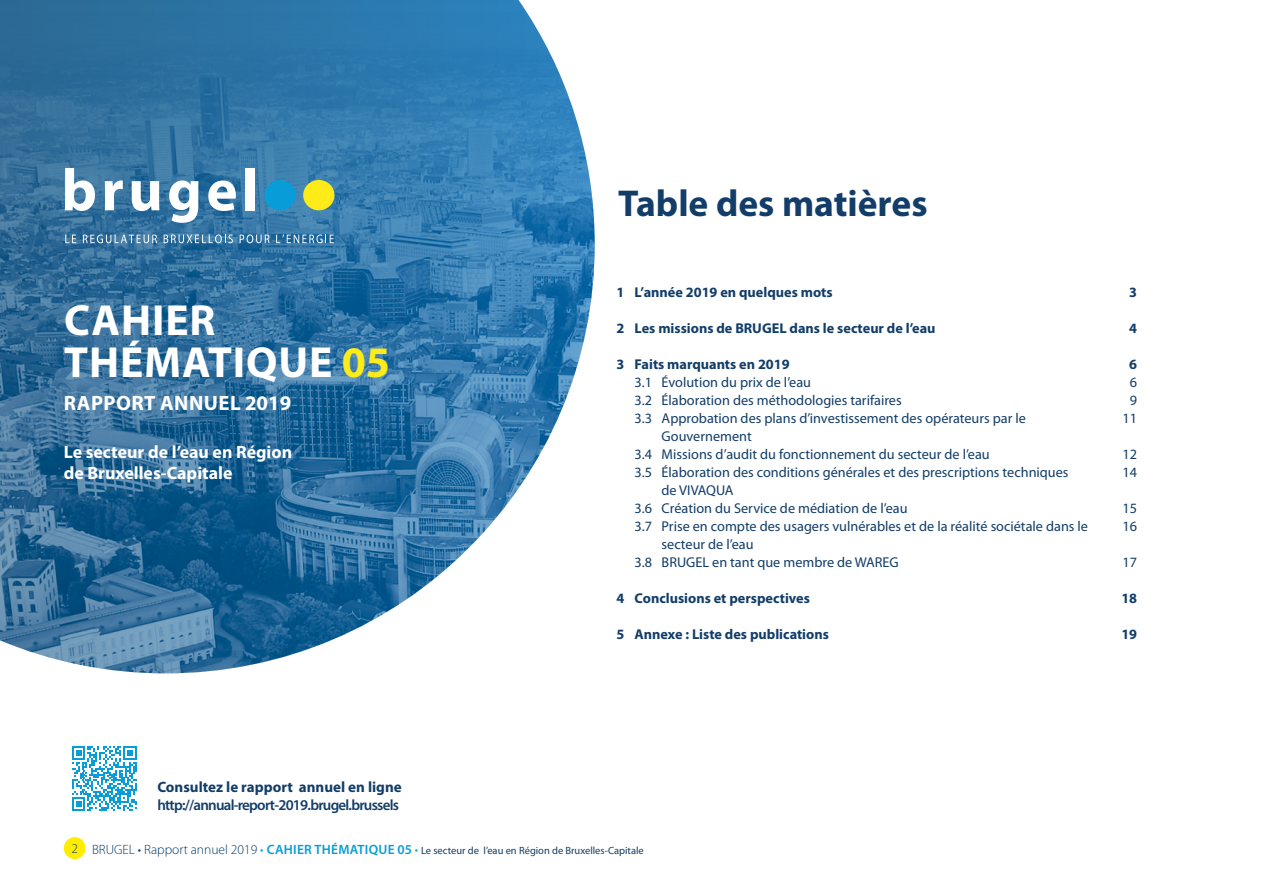
<style>
.page{position:relative;width:1263px;height:893px;background:#fff}
.page>*{position:absolute;margin:0;border:0;box-sizing:border-box;transform-origin:0 0}
.t1{font:700 43.65px/42px "Myriad Pro";letter-spacing:.02em;color:#fff}
.t2{font:700 37.5px "Myriad Pro";color:#123d68}
.t3{font:700 20.85px "Myriad Pro";letter-spacing:.02em;color:#fff}
.t4{font:700 17.85px/21.5px "Myriad Pro";color:#fff}
.t5{font:600 15px "Myriad Pro";letter-spacing:-.05em;color:#123d68}
.t6{font:700 15px "Myriad Pro";color:#123d68}
.t7{font:14.25px/18px "Myriad Pro";color:#123d68}
.t8{font:700 14.25px "Myriad Pro";color:#123d68}
.t9{font:10.5px "Myriad Pro";color:#123d68}
.s1{color:#feeb17}
.s2{font-weight:300;font-size:13.5px;color:#003c68}
.s3{font-weight:300;font-size:13.5px;color:#089dd9}
.s4{font-weight:600;font-size:13.5px;color:#089dd9}
</style>
<div class="page">
<img style="left:0;top:12px;width:595px;height:661px">
<svg style="left:65px;top:168px;width:30px;height:43px"></svg>
<svg style="left:105px;top:180px;width:18px;height:30px"></svg>
<svg style="left:132px;top:181px;width:27px;height:30px"></svg>
<svg style="left:169px;top:180px;width:30px;height:43px"></svg>
<svg style="left:208px;top:180px;width:28px;height:31px"></svg>
<div style="left:246px;top:168px;width:9px;height:42px;background:#fff"></div>
<div style="left:264px;top:180px;width:32px;height:30px;background:#089dd9;border-radius:50%"></div>
<div style="left:303px;top:180px;width:31px;height:30px;background:#feeb17;border-radius:50%"></div>
<svg style="left:65px;top:235px;width:11px;height:8px"></svg>
<svg style="left:83px;top:235px;width:74px;height:8px"></svg>
<svg style="left:164px;top:234px;width:69px;height:9px"></svg>
<svg style="left:240px;top:234px;width:30px;height:9px"></svg>
<svg style="left:276px;top:234px;width:58px;height:9px"></svg>
<svg style="left:72px;top:746px;width:65px;height:65px"></svg>
<div style="left:64px;top:837px;width:22px;height:22px;background:#ffed00;border-radius:50%"></div>
<h1 class="t1" style="left:64px;top:300px;width:327px">CAHIER<br>THÉMATIQUE <span class="s1">05</span></h1>
<h3 class="t3" style="left:64px;top:391px;width:229px">RAPPORT ANNUEL 2019</h3>
<p class="t4" style="left:64px;top:441px;width:230px">Le secteur de l’eau en Région de Bruxelles-Capitale</p>
<p class="t6" style="left:157px;top:778px;width:246px">Consultez le rapport annuel en ligne</p>
<p class="t5" style="left:157px;top:795px;width:243px">http://annual-report-2019.brugel.brussels</p>
<h2 class="t2" style="left:618px;top:182px;width:311px">Table des matières</h2>
<p class="t8" style="left:617px;top:284px;width:218px">1 L’année 2019 en quelques mots</p>
<p class="t8" style="left:1129px;top:284px;width:9px">3</p>
<p class="t8" style="left:617px;top:320px;width:320px">2 Les missions de BRUGEL dans le secteur de l’eau</p>
<p class="t8" style="left:1129px;top:320px;width:9px">4</p>
<p class="t8" style="left:617px;top:356px;width:175px">3 Faits marquants en 2019</p>
<p class="t8" style="left:1129px;top:356px;width:9px">6</p>
<p class="t7" style="left:635px;top:374px;width:178px">3.1 Évolution du prix de l’eau</p>
<p class="t7" style="left:1130px;top:374px;width:9px">6</p>
<p class="t7" style="left:635px;top:392px;width:269px">3.2 Élaboration des méthodologies tarifaires</p>
<p class="t7" style="left:1130px;top:392px;width:9px">9</p>
<p class="t7" style="left:635px;top:410px;width:393px">3.3 Approbation des plans d’investissement des opérateurs par le</p>
<p class="t7" style="left:1122px;top:410px;width:16px">11</p>
<p class="t7" style="left:635px;top:428px;width:357px;text-indent:27px">Gouvernement<br>3.4 Missions d’audit du fonctionnement du secteur de l’eau</p>
<p class="t7" style="left:1122px;top:446px;width:16px">12</p>
<p class="t7" style="left:635px;top:464px;width:435px">3.5 Élaboration des conditions générales et des prescriptions techniques</p>
<p class="t7" style="left:1122px;top:464px;width:16px">14</p>
<p class="t7" style="left:635px;top:482px;width:274px;text-indent:27px">de VIVAQUA<br>3.6 Création du Service de médiation de l’eau</p>
<p class="t7" style="left:1122px;top:500px;width:16px">15</p>
<p class="t7" style="left:635px;top:518px;width:455px">3.7 Prise en compte des usagers vulnérables et de la réalité sociétale dans le</p>
<p class="t7" style="left:1122px;top:518px;width:16px">16</p>
<p class="t7" style="left:635px;top:536px;width:266px;text-indent:27px">secteur de l’eau<br>3.8 BRUGEL en tant que membre de WAREG</p>
<p class="t7" style="left:1122px;top:554px;width:16px">17</p>
<p class="t8" style="left:617px;top:590px;width:195px">4 Conclusions et perspectives</p>
<p class="t8" style="left:1121px;top:590px;width:17px">18</p>
<p class="t8" style="left:617px;top:626px;width:214px">5 Annexe : Liste des publications</p>
<p class="t8" style="left:1121px;top:626px;width:17px">19</p>
<p class="t9" style="left:72px;top:844px;width:574px"><span class="s2">2 BRUGEL • Rapport annuel 2019</span> <span class="s3">•</span> <span class="s4">CAHIER THÉMATIQUE 05</span> <span class="s3">•</span> Le secteur de l’eau en Région de Bruxelles-Capitale</p>
</div>
